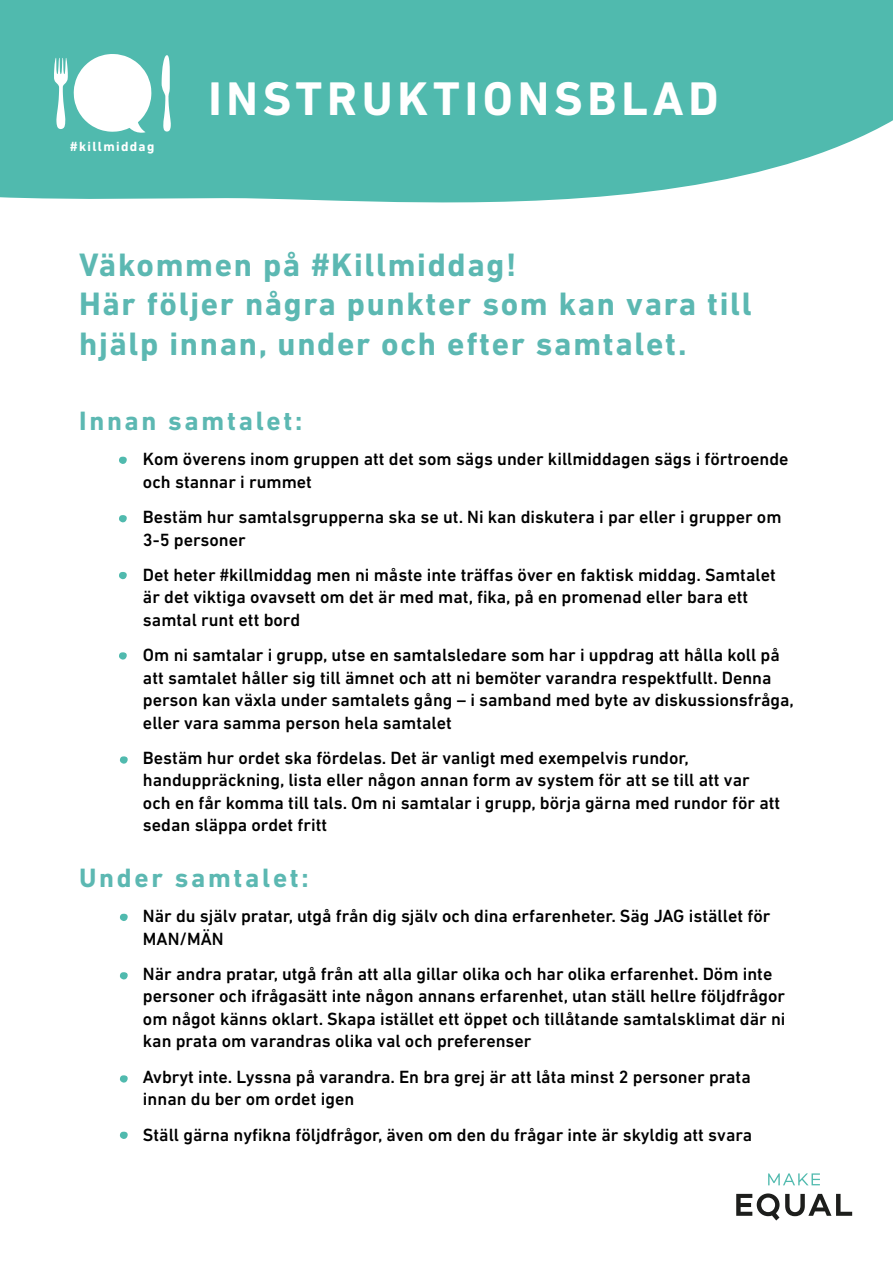
<style>
.page{position:relative;width:893px;height:1263px;background:#fff}
.page>*{position:absolute;margin:0;border:0;box-sizing:border-box;transform-origin:0 0}
.t1{font:700 48px "DIN Next LT Pro";letter-spacing:.1em;color:#fff}
.t2{font:700 33px/39.6px "DIN Next LT Pro";letter-spacing:.05em;color:#5cb8b2}
.t3{font:700 27px "DIN Next LT Pro";letter-spacing:.1em;color:#5cb8b2}
.t4{font:500 18px/22.5px "DIN Next LT Pro";color:#000}
.t5{font:700 13.5px "DIN Next LT Pro";letter-spacing:.1em;color:#fff}
</style>
<div class="page">
<div style="left:0;top:0;width:893px;height:202px;background:#50baae"></div>
<svg style="left:736px;top:1193px;width:43px;height:27px"></svg>
<svg style="left:785px;top:1194px;width:67px;height:22px"></svg>
<svg style="left:768px;top:1173px;width:52px;height:12px"></svg>
<svg style="left:74px;top:54px;width:77px;height:79px"></svg>
<svg style="left:54px;top:58px;width:14px;height:71px"></svg>
<svg style="left:162px;top:55px;width:9px;height:77px"></svg>
<svg style="left:119px;top:457px;width:8px;height:7px"></svg>
<svg style="left:119px;top:515px;width:8px;height:7px"></svg>
<svg style="left:119px;top:572px;width:8px;height:7px"></svg>
<svg style="left:119px;top:652px;width:8px;height:8px"></svg>
<svg style="left:120px;top:756px;width:8px;height:8px"></svg>
<svg style="left:120px;top:914px;width:8px;height:7px"></svg>
<svg style="left:120px;top:972px;width:8px;height:7px"></svg>
<svg style="left:120px;top:1075px;width:8px;height:7px"></svg>
<svg style="left:120px;top:1132px;width:8px;height:7px"></svg>
<p class="t5" style="left:70px;top:139px;width:86px">#killmiddag</p>
<h1 class="t1" style="left:208px;top:70px;width:512px">INSTRUKTIONSBLAD</h1>
<h2 class="t2" style="left:79px;top:244px;width:674px">Väkommen på #Killmiddag!<br>Här följer några punkter som kan vara till hjälp innan, under och efter samtalet.</h2>
<h3 class="t3" style="left:79px;top:405px;width:225px">Innan samtalet:</h3>
<p class="t4" style="left:143px;top:448px;width:647px">Kom överens inom gruppen att det som sägs under killmiddagen sägs i förtroende och stannar i rummet</p>
<p class="t4" style="left:143px;top:506px;width:640px">Bestäm hur samtalsgrupperna ska se ut. Ni kan diskutera i par eller i grupper om<br>3-5 personer</p>
<p class="t4" style="left:143px;top:563px;width:634px">Det heter #killmiddag men ni måste inte träffas över en faktisk middag. Samtalet är det viktiga ovavsett om det är med mat, fika, på en promenad eller bara ett samtal runt ett bord</p>
<p class="t4" style="left:143px;top:644px;width:652px">Om ni samtalar i grupp, utse en samtalsledare som har i uppdrag att hålla koll på att samtalet håller sig till ämnet och att ni bemöter varandra respektfullt. Denna person kan växla under samtalets gång – i samband med byte av diskussionsfråga, eller vara samma person hela samtalet</p>
<p class="t4" style="left:143px;top:746px;width:639px">Bestäm hur ordet ska fördelas. Det är vanligt med exempelvis rundor, handuppräckning, lista eller någon annan form av system för att se till att var och en får komma till tals. Om ni samtalar i grupp, börja gärna med rundor för att sedan släppa ordet fritt</p>
<h3 class="t3" style="left:79px;top:862px;width:231px">Under samtalet:</h3>
<p class="t4" style="left:143px;top:905px;width:629px">När du själv pratar, utgå från dig själv och dina erfarenheter. Säg JAG istället för<br>MAN/MÄN</p>
<p class="t4" style="left:143px;top:962px;width:644px">När andra pratar, utgå från att alla gillar olika och har olika erfarenhet. Döm inte personer och ifrågasätt inte någon annans erfarenhet, utan ställ hellre följdfrågor om något känns oklart. Skapa istället ett öppet och tillåtande samtalsklimat där ni kan prata om varandras olika val och preferenser</p>
<p class="t4" style="left:143px;top:1065px;width:609px">Avbryt inte. Lyssna på varandra. En bra grej är att låta minst 2 personer prata innan du ber om ordet igen</p>
<p class="t4" style="left:143px;top:1123px;width:611px">Ställ gärna nyfikna följdfrågor, även om den du frågar inte är skyldig att svara</p>
</div>
